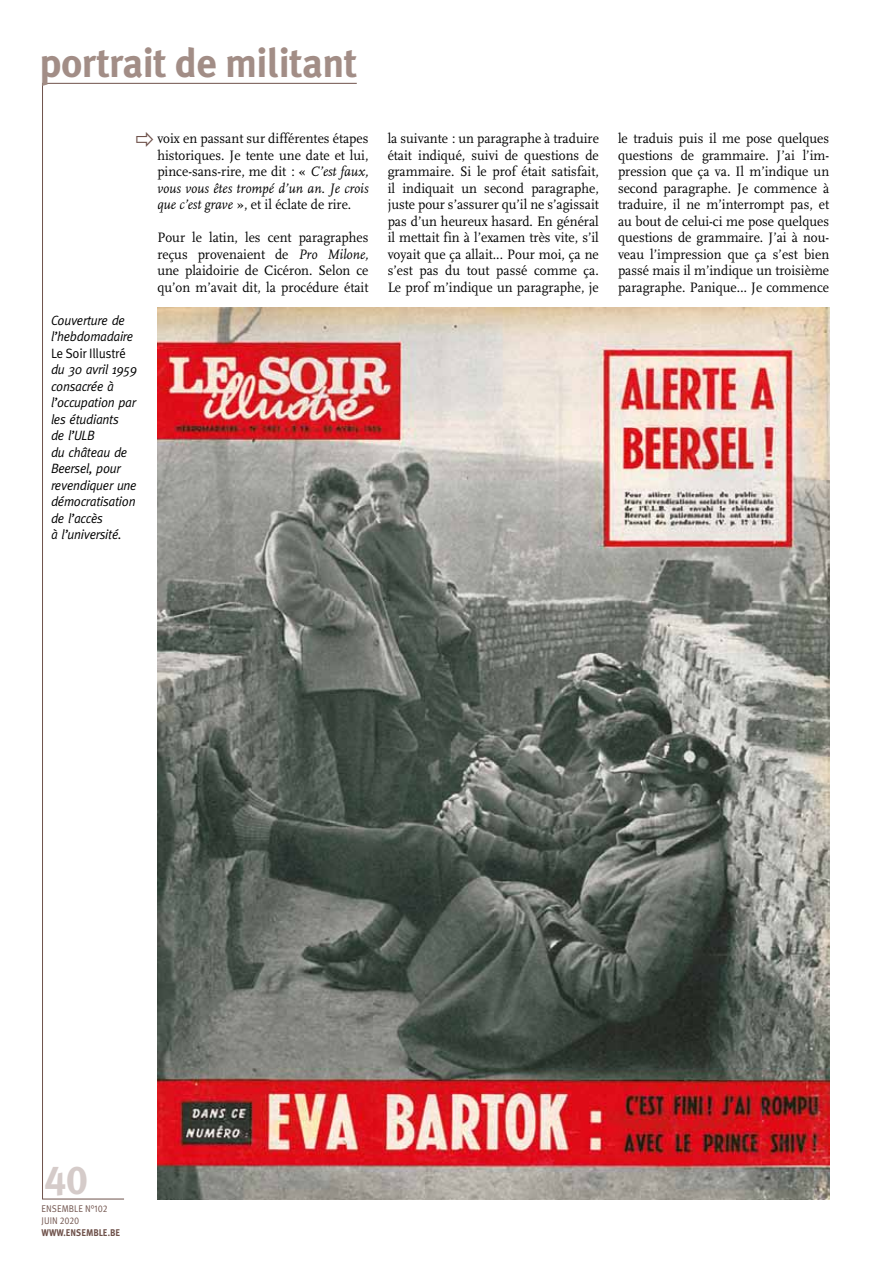
<style>
.page{position:relative;width:893px;height:1263px;background:#fff}
.page>*{position:absolute;margin:0;border:0;box-sizing:border-box;transform-origin:0 0}
.t1{font:700 40.5px "Meta Plus";letter-spacing:-.015em;color:#a28d86}
.t2{font:40.5px "Meta Plus Bold Caps";color:#d5cbc9}
.t3{font:14.25px/16.5px "FF Scala";color:#000;text-align:justify;scale:.95 1}
.t4{font:italic 13.5px/16.5px "Meta";letter-spacing:-.02em;color:#000;scale:.95 1}
.t5{font:13.5px "Meta Pro";letter-spacing:-.02em;color:#000;scale:.95 1}
.t6{font:9.75px/12px "Meta Pro";letter-spacing:.01em;color:#6f524b;scale:.9 1}
.t7{font:700 9.75px "Meta Plus";color:#6f524b;scale:.9 1}
.s1{font-style:italic}
</style>
<div class="page">
<svg style="left:42px;top:83px;width:315px;height:1116px"></svg>
<img style="left:157px;top:308px;width:672px;height:891px">
<svg style="left:136px;top:132px;width:17px;height:15px"></svg>
<h1 class="t1" style="left:40px;top:39px;width:319px">PORTRAIT DE MILITANT</h1>
<p class="t4" style="left:51px;top:311px;width:88px">Couverture de l’hebdomadaire</p>
<p class="t5" style="left:51px;top:344px;width:80px">LE SOIR I LLUSTRÉ</p>
<p class="t4" style="left:51px;top:361px;width:92px">du 30 avril 1959 consacrée à l’occupation par les étudiants<br>de l’ULB<br>du château de<br>Beersel, pour revendiquer une démocratisation de l’accès<br>à l’université.</p>
<p class="t3" style="left:157px;top:130px;width:224px">voix en passant sur différentes étapes historiques. Je tente une date et lui, pince-sans-rire, me dit : « <span class="s1">C’est faux, vous vous êtes trompé d’un an. Je crois que c’est grave</span> », et il éclate de rire.</p>
<p class="t3" style="left:157px;top:229px;width:224px">Pour le latin, les cent paragraphes reçus provenaient de <span class="s1">Pro Milone, </span>une plaidoirie de Cicéron. Selon ce qu’on m’avait dit, la procédure était</p>
<p class="t3" style="left:388px;top:130px;width:224px">la suivante : un paragraphe à traduire était indiqué, suivi de questions de grammaire. Si le prof était satisfait, il indiquait un second paragraphe, juste pour s’assurer qu’il ne s’agissait pas d’un heureux hasard. En général il mettait fin à l’examen très vite, s’il voyait que ça allait... Pour moi, ça ne s’est pas du tout passé comme ça.<br>Le prof m’indique un paragraphe, je</p>
<p class="t3" style="left:618px;top:130px;width:224px">le traduis puis il me pose quelques questions de grammaire. J’ai l’im&shy;pression que ça va. Il m’indique un second paragraphe. Je commence à traduire, il ne m’interrompt pas, et au bout de celui-ci me pose quelques questions de grammaire. J’ai à nou&shy;veau l’impression que ça s’est bien passé mais il m’indique un troisième paragraphe. Panique… Je commence</p>
<h1 class="t2" style="left:45px;top:1156px;width:45px">40</h1>
<p class="t6" style="left:42px;top:1203px;width:75px">ENSEMBLE N°102<br>JUIN 2020</p>
<p class="t7" style="left:41px;top:1227px;width:89px">WWW.ENSEMBLE.BE</p>
</div>
